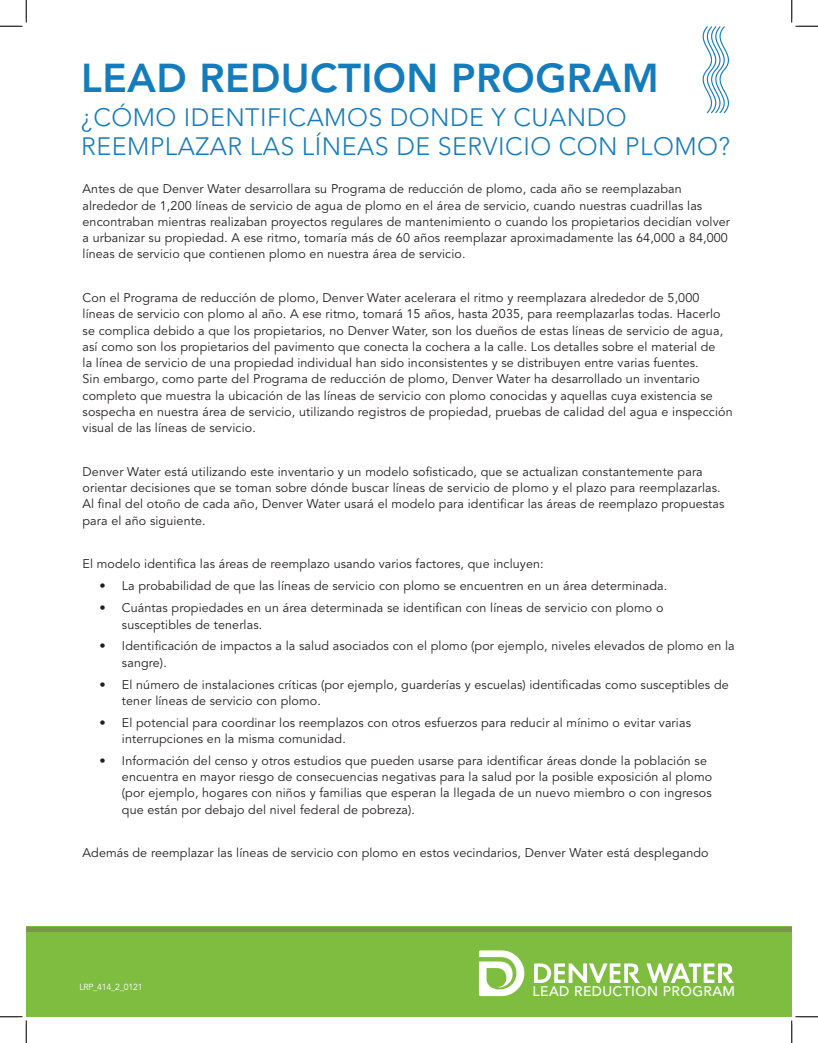
<style>
.page{position:relative;width:818px;height:1043px;background:#fff}
.page>*{position:absolute;margin:0;border:0;box-sizing:border-box;transform-origin:0 0}
.t1{font:800 40px "Avenir LT Std";letter-spacing:.01em;color:#157cbc}
.t2{font:300 25px/28.8px "Avenir LT Std";letter-spacing:.02em;color:#157cbc}
.t3{font:500 13.75px "Avenir";letter-spacing:.03em;color:#fff}
.t4{font:12.5px/16.2px "Avenir LT Std";letter-spacing:.01em;color:#231f20}
.t5{font:8.75px "Avenir LT Std";letter-spacing:-.03em;color:#fff}
</style>
<div class="page">
<div style="left:26px;top:926px;width:765px;height:90px;background:#7fbd41"></div>
<div style="left:26px;top:926px;width:765px;height:5px;background:#79974c"></div>
<svg style="left:534px;top:963px;width:106px;height:19px"></svg>
<svg style="left:646px;top:963px;width:87px;height:19px"></svg>
<svg style="left:479px;top:950px;width:45px;height:46px"></svg>
<svg style="left:702px;top:26px;width:27px;height:88px"></svg>
<svg style="left:0;top:0;width:27px;height:27px"></svg>
<svg style="left:0;top:1016px;width:27px;height:26px"></svg>
<svg style="left:791px;top:0;width:27px;height:27px"></svg>
<svg style="left:790px;top:1015px;width:28px;height:27px"></svg>
<h1 class="t1" style="left:81px;top:54px;width:579px">LEAD REDUCTION PROGRAM</h1>
<h2 class="t2" style="left:81px;top:103px;width:650px">¿CÓMO IDENTIFICAMOS DONDE Y CUANDO<br>REEMPLAZAR LAS LÍNEAS DE SERVICIO CON PLOMO?</h2>
<p class="t4" style="left:82px;top:181px;width:649px">Antes de que Denver Water desarrollara su Programa de reducción de plomo, cada año se reemplazaban alrededor de 1,200 líneas de servicio de agua de plomo en el área de servicio, cuando nuestras cuadrillas las encontraban mientras realizaban proyectos regulares de mantenimiento o cuando los propietarios decidían volver a urbanizar su propiedad. A ese ritmo, tomaría más de 60 años reemplazar aproximadamente las 64,000 a 84,000 líneas de servicio que contienen plomo en nuestra área de servicio.</p>
<p class="t4" style="left:82px;top:290px;width:651px">Con el Programa de reducción de plomo, Denver Water acelerara el ritmo y reemplazara alrededor de 5,000 líneas de servicio con plomo al año. A ese ritmo, tomará 15 años, hasta 2035, para reemplazarlas todas. Hacerlo se complica debido a que los propietarios, no Denver Water, son los dueños de estas líneas de servicio de agua, así como son los propietarios del pavimento que conecta la cochera a la calle. Los detalles sobre el material de<br>la línea de servicio de una propiedad individual han sido inconsistentes y se distribuyen entre varias fuentes.<br>Sin embargo, como parte del Programa de reducción de plomo, Denver Water ha desarrollado un inventario completo que muestra la ubicación de las líneas de servicio con plomo conocidas y aquellas cuya existencia se sospecha en nuestra área de servicio, utilizando registros de propiedad, pruebas de calidad del agua e inspección visual de las líneas de servicio.</p>
<p class="t4" style="left:82px;top:464px;width:643px">Denver Water está utilizando este inventario y un modelo sofisticado, que se actualizan constantemente para orientar decisiones que se toman sobre dónde buscar líneas de servicio de plomo y el plazo para reemplazarlas.<br>Al final del otoño de cada año, Denver Water usará el modelo para identificar las áreas de reemplazo propuestas para el año siguiente.</p>
<p class="t4" style="left:82px;top:556px;width:462px">El modelo identifica las áreas de reemplazo usando varios factores, que incluyen:</p>
<p class="t4" style="left:99px;top:578px;width:569px">• La probabilidad de que las líneas de servicio con plomo se encuentren en un área determinada.</p>
<p class="t4" style="left:122px;top:600px;width:543px;text-indent:-22px">• Cuántas propiedades en un área determinada se identifican con líneas de servicio con plomo o susceptibles de tenerlas.</p>
<p class="t4" style="left:122px;top:638px;width:614px;text-indent:-22px">• Identificación de impactos a la salud asociados con el plomo (por ejemplo, niveles elevados de plomo en la sangre).</p>
<p class="t4" style="left:122px;top:676px;width:608px;text-indent:-22px">• El número de instalaciones críticas (por ejemplo, guarderías y escuelas) identificadas como susceptibles de tener líneas de servicio con plomo.</p>
<p class="t4" style="left:122px;top:714px;width:570px;text-indent:-22px">• El potencial para coordinar los reemplazos con otros esfuerzos para reducir al mínimo o evitar varias interrupciones en la misma comunidad.</p>
<p class="t4" style="left:122px;top:752px;width:591px;text-indent:-22px">• Información del censo y otros estudios que pueden usarse para identificar áreas donde la población se encuentra en mayor riesgo de consecuencias negativas para la salud por la posible exposición al plomo (por ejemplo, hogares con niños y familias que esperan la llegada de un nuevo miembro o con ingresos que están por debajo del nivel federal de pobreza).</p>
<p class="t4" style="left:82px;top:845px;width:627px">Además de reemplazar las líneas de servicio con plomo en estos vecindarios, Denver Water está desplegando</p>
<p class="t5" style="left:79px;top:981px;width:65px">LRP_414_2_0121</p>
<p class="t3" style="left:532px;top:979px;width:204px">LEAD REDUCTION PROGRAM</p>
</div>
